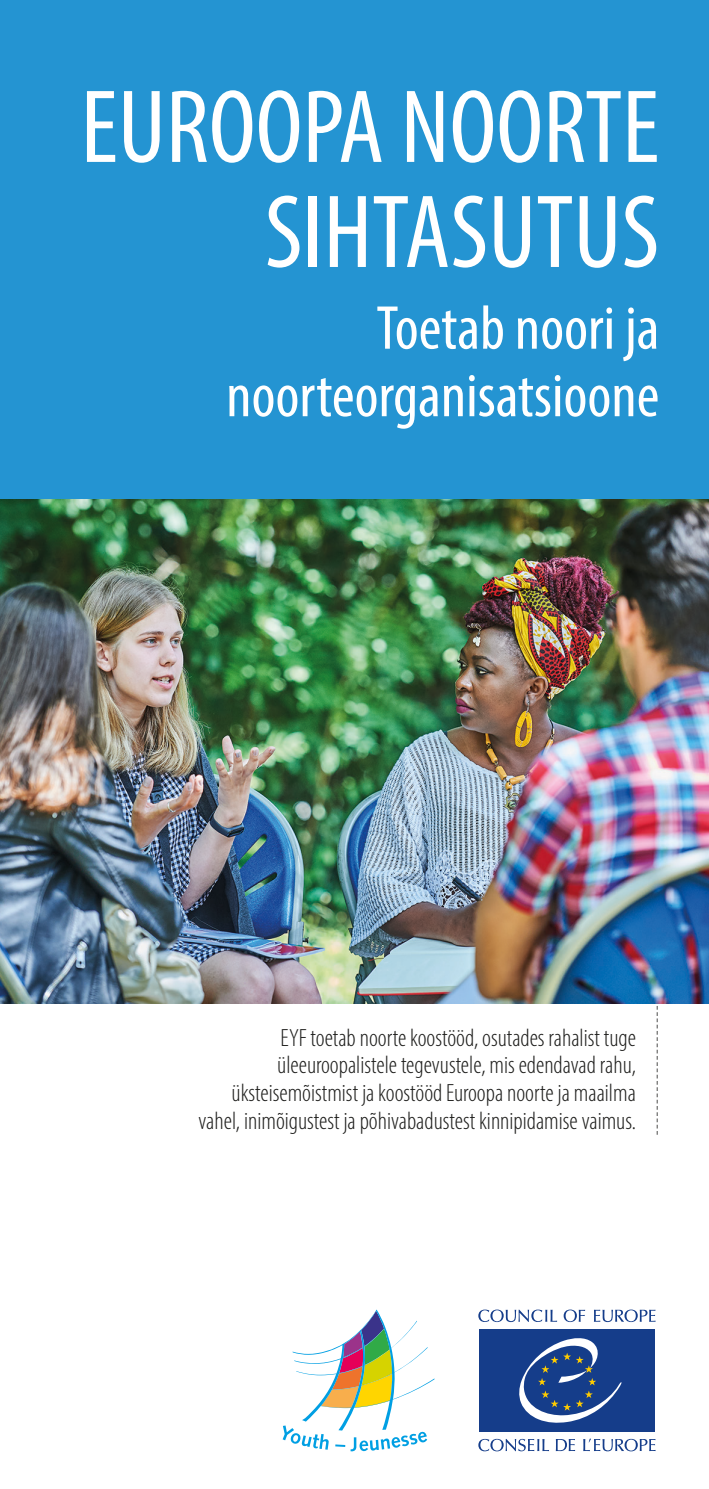
<style>
.page{position:relative;width:709px;height:1489px;background:#fff}
.page>*{position:absolute;margin:0;border:0;box-sizing:border-box;transform-origin:0 0}
.t1{font:condensed 105px/105px "Myriad Pro";color:#fff;text-align:right}
.t2{font:condensed 62.5px/67.5px "Myriad Pro";color:#fff;text-align:right}
.t3{font:300 condensed 25px/27.5px "Myriad Pro";color:#1d1d1b;text-align:right}
</style>
<div class="page">
<div style="left:0;top:0;width:709px;height:499px;background:#2494d2"></div>
<img style="left:0;top:499px;width:709px;height:504px">
<svg style="left:563px;top:1309px;width:22px;height:12px"></svg>
<svg style="left:594px;top:1309px;width:61px;height:12px"></svg>
<svg style="left:478px;top:1309px;width:79px;height:12px"></svg>
<svg style="left:583px;top:1438px;width:72px;height:13px"></svg>
<svg style="left:556px;top:1439px;width:19px;height:11px"></svg>
<svg style="left:478px;top:1438px;width:71px;height:13px"></svg>
<div style="left:479px;top:1328px;width:176px;height:103px;background:#153d8a"></div>
<svg style="left:519px;top:1338px;width:103px;height:85px"></svg>
<svg style="left:283px;top:1309px;width:151px;height:142px"></svg>
<svg style="left:656px;top:1006px;width:2px;height:128px"></svg>
<p class="t1" style="left:81px;top:73px;width:580px">EUROOPA NOORTE<br>SIHTASUTUS</p>
<p class="t2" style="left:226px;top:293px;width:434px">Toetab noori ja noorteorganisatsioone</p>
<p class="t3" style="left:198px;top:1023px;width:439px">EYF toetab noorte koostööd, osutades rahalist tuge üleeuroopalistele tegevustele, mis edendavad rahu, üksteisemõistmist ja koostööd Euroopa noorte ja maailma vahel, inimõigustest ja põhivabadustest kinnipidamise vaimus.</p>
</div>
